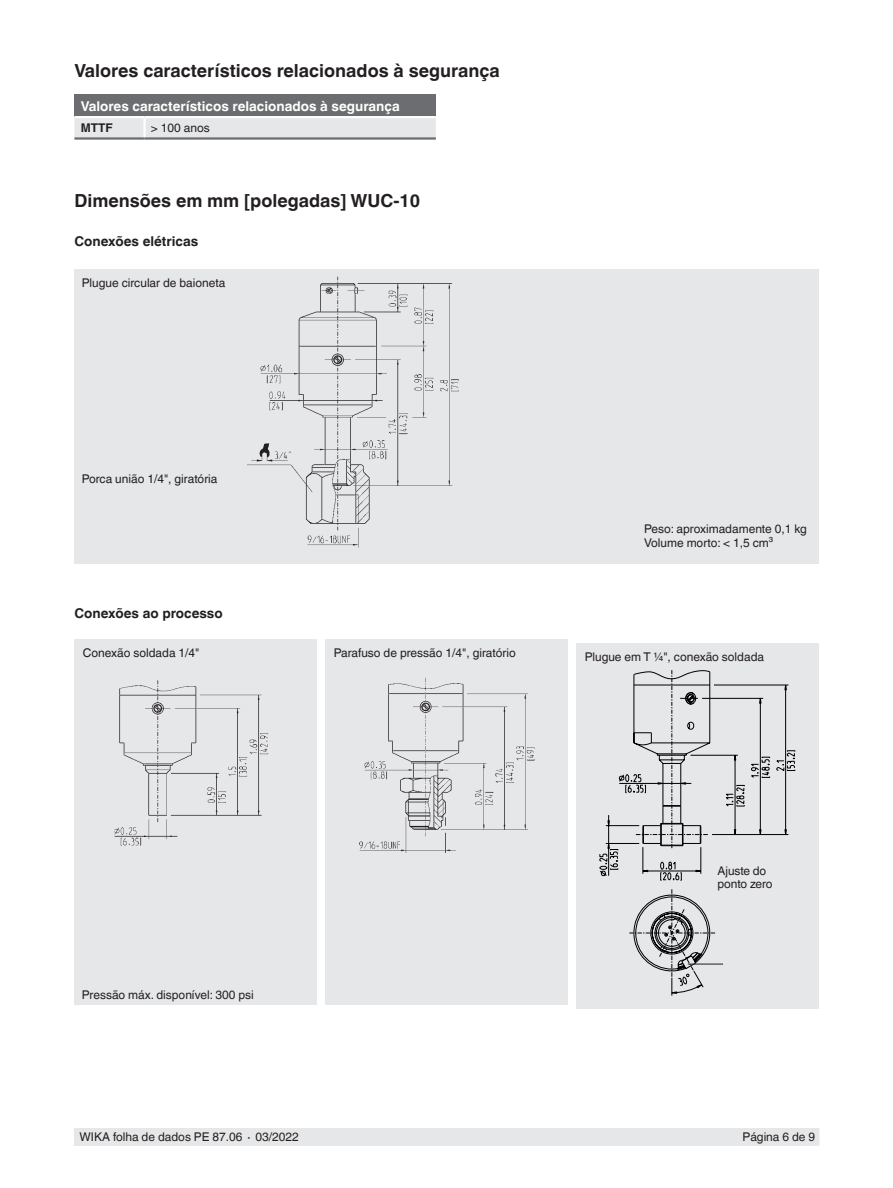
<style>
.page{position:relative;width:893px;height:1188px;background:#fff}
.page>*{position:absolute;margin:0;border:0;box-sizing:border-box;transform-origin:0 0}
.t1{font:700 18px "Helvetica World";color:#231f20}
.t2{font:700 13.5px "Helvetica World";color:#fff}
.t3{font:700 13.5px "Helvetica World";color:#231f20}
.t4{font:12px/13.5px "Helvetica World";color:#231f20}
.t5{font:700 12px "Helvetica World";color:#231f20}
</style>
<div class="page">
<div style="left:75px;top:1128px;width:744px;height:17px;background:#e6e7e9"></div>
<div style="left:74px;top:95px;width:362px;height:22px;background:#6c6d70"></div>
<div style="left:74px;top:118px;width:362px;height:19px;background:#e6e7e9"></div>
<hr style="left:143px;top:118px;width:3px;height:19px;background:#fff">
<hr style="left:74px;top:116px;width:71px;height:2px;background:#fff">
<hr style="left:145px;top:116px;width:291px;height:2px;background:#fff">
<hr style="left:74px;top:137px;width:71px;height:3px;background:#6c6d70">
<hr style="left:145px;top:137px;width:291px;height:3px;background:#6c6d70">
<div style="left:74px;top:269px;width:745px;height:294px;background:#e6e7e9"></div>
<div style="left:74px;top:639px;width:243px;height:366px;background:#e6e7e9"></div>
<div style="left:325px;top:639px;width:243px;height:366px;background:#e6e7e9"></div>
<div style="left:576px;top:644px;width:243px;height:365px;background:#e6e7e9"></div>
<img style="left:359px;top:677px;width:176px;height:176px">
<img style="left:114px;top:680px;width:155px;height:166px">
<img style="left:247px;top:276px;width:212px;height:271px">
<svg style="left:600px;top:670px;width:195px;height:324px"></svg>
<hr style="left:688px;top:964px;width:35px;height:1px;background:#231f20">
<h1 class="t1" style="left:74px;top:60px;width:427px">Valores característicos relacionados à segurança</h1>
<p class="t2" style="left:81px;top:98px;width:320px">Valores característicos relacionados à segurança</p>
<p class="t5" style="left:81px;top:121px;width:34px">MTTF</p>
<p class="t4" style="left:151px;top:121px;width:60px">&gt; 100 anos</p>
<h1 class="t1" style="left:74px;top:191px;width:347px">Dimensões em mm [polegadas] WUC-10</h1>
<p class="t3" style="left:74px;top:234px;width:125px">Conexões elétricas</p>
<p class="t4" style="left:82px;top:277px;width:145px">Plugue circular de baioneta</p>
<p class="t4" style="left:82px;top:472px;width:137px">Porca união 1/4", giratória</p>
<p class="t3" style="left:74px;top:606px;width:150px">Conexões ao processo</p>
<p class="t4" style="left:644px;top:522px;width:164px">Peso: aproximadamente 0,1 kg<br>Volume morto: &lt; 1,5 cm³</p>
<p class="t4" style="left:83px;top:646px;width:118px">Conexão soldada 1/4"</p>
<p class="t4" style="left:334px;top:646px;width:183px">Parafuso de pressão 1/4", giratório</p>
<p class="t4" style="left:585px;top:650px;width:181px">Plugue em T ¼", conexão soldada</p>
<p class="t4" style="left:82px;top:988px;width:173px">Pressão máx. disponível: 300 psi</p>
<p class="t4" style="left:718px;top:864px;width:56px">Ajuste do ponto zero</p>
<p class="t4" style="left:80px;top:1130px;width:221px">WIKA folha de dados PE 87.06 ∙ 03/2022</p>
<p class="t4" style="left:743px;top:1130px;width:74px">Página 6 de 9</p>
</div>
